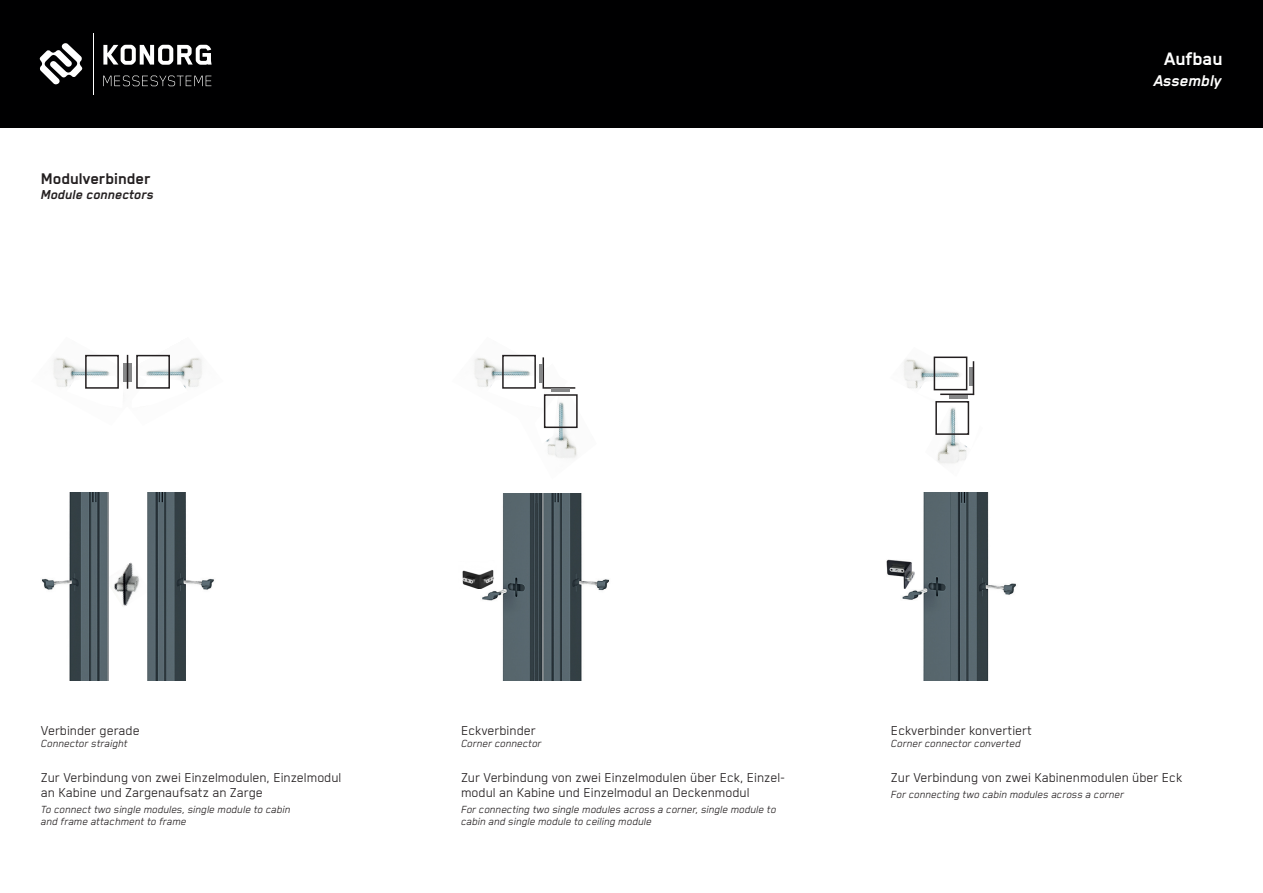
<style>
.page{position:relative;width:1263px;height:893px;background:#fff}
.page>*{position:absolute;margin:0;border:0;box-sizing:border-box;transform-origin:0 0}
.t1{font:700 21px "Blender";color:#fff}
.t2{font:700 18px "Blender";color:#231f20}
.t3{font:italic 700 18px "Blender";color:#fff}
.t4{font:15px/15px "Blender";color:#231f20}
.t5{font:italic 700 15px "Blender";color:#231f20}
.t6{font:italic 12px/12px "Blender";color:#231f20}
</style>
<div class="page">
<div style="left:0;top:0;width:1263px;height:128px;background:#000001"></div>
<svg style="left:39px;top:43px;width:44px;height:42px"></svg>
<svg style="left:103px;top:45px;width:109px;height:20px"></svg>
<svg style="left:103px;top:76px;width:108px;height:10px"></svg>
<hr style="left:93px;top:33px;width:1px;height:61px;background:#fff">
<img style="left:937px;top:450px;width:30px;height:14px">
<img style="left:904px;top:356px;width:59px;height:33px">
<svg style="left:917px;top:377px;width:58px;height:73px"></svg>
<img style="left:147px;top:354px;width:55px;height:33px">
<svg style="left:147px;top:375px;width:41px;height:13px"></svg>
<img style="left:547px;top:387px;width:31px;height:71px">
<img style="left:53px;top:354px;width:94px;height:35px">
<svg style="left:66px;top:375px;width:57px;height:14px"></svg>
<img style="left:474px;top:354px;width:94px;height:71px">
<svg style="left:487px;top:375px;width:71px;height:69px"></svg>
<img style="left:482px;top:493px;width:127px;height:188px">
<img style="left:462px;top:562px;width:34px;height:27px">
<img style="left:902px;top:493px;width:48px;height:187px">
<img style="left:950px;top:493px;width:66px;height:187px">
<img style="left:108px;top:562px;width:40px;height:46px">
<img style="left:148px;top:493px;width:66px;height:187px">
<img style="left:42px;top:493px;width:66px;height:187px">
<div style="left:85px;top:355px;width:34px;height:34px;border:2px solid #231f20"></div>
<div style="left:502px;top:355px;width:34px;height:34px;border:2px solid #231f20"></div>
<div style="left:934px;top:357px;width:33px;height:33px;border:2px solid #231f20"></div>
<div style="left:136px;top:355px;width:34px;height:34px;border:2px solid #231f20"></div>
<div style="left:544px;top:394px;width:34px;height:34px;border:2px solid #231f20"></div>
<div style="left:935px;top:401px;width:34px;height:34px;border:2px solid #231f20"></div>
<div style="left:879px;top:556px;width:39px;height:25px;background:#fff"></div>
<img style="left:886px;top:560px;width:28px;height:29px">
<hr style="left:128px;top:364px;width:3px;height:18px;background:#868788">
<svg style="left:123px;top:364px;width:4px;height:18px"></svg>
<hr style="left:127px;top:355px;width:1px;height:34px;background:#231f20">
<hr style="left:542px;top:357px;width:2px;height:32px;background:#231f20">
<hr style="left:544px;top:387px;width:31px;height:2px;background:#231f20">
<hr style="left:539px;top:364px;width:3px;height:18px;background:#868788">
<hr style="left:552px;top:389px;width:18px;height:3px;background:#868788">
<hr style="left:940px;top:394px;width:34px;height:1px;background:#231f20">
<svg style="left:969px;top:368px;width:4px;height:18px"></svg>
<hr style="left:949px;top:395px;width:18px;height:3px;background:#868788">
<hr style="left:973px;top:361px;width:1px;height:34px;background:#231f20">
<p class="t2" style="left:41px;top:169px;width:111px">Modulverbinder</p>
<p class="t5" style="left:41px;top:186px;width:114px">Module connectors</p>
<h1 class="t1" style="left:1164px;top:47px;width:60px">Aufbau</h1>
<h2 class="t3" style="left:1154px;top:71px;width:69px">Assembly</h2>
<p class="t4" style="left:41px;top:722px;width:100px">Verbinder gerade</p>
<p class="t6" style="left:41px;top:737px;width:88px">Connector straight</p>
<p class="t4" style="left:41px;top:770px;width:302px">Zur Verbindung von zwei Einzelmodulen, Einzelmodul</p>
<p class="t4" style="left:41px;top:785px;width:224px">an Kabine und Zargenaufsatz an Zarge</p>
<p class="t6" style="left:41px;top:803px;width:251px">To connect two single modules, single module to cabin</p>
<p class="t6" style="left:41px;top:815px;width:147px">and frame attachment to frame</p>
<p class="t4" style="left:461px;top:722px;width:76px">Eckverbinder</p>
<p class="t6" style="left:461px;top:737px;width:82px">Corner connector</p>
<p class="t4" style="left:461px;top:770px;width:326px">Zur Verbindung von zwei Einzelmodulen über Eck, Einzel&shy;modul an Kabine und Einzelmodul an Deckenmodul</p>
<p class="t6" style="left:461px;top:803px;width:317px">For connecting two single modules across a corner, single module to cabin and single module to ceiling module</p>
<p class="t4" style="left:891px;top:722px;width:143px">Eckverbinder konvertiert</p>
<p class="t6" style="left:891px;top:737px;width:131px">Corner connector converted</p>
<p class="t4" style="left:891px;top:770px;width:293px">Zur Verbindung von zwei Kabinenmodulen über Eck</p>
<p class="t6" style="left:891px;top:789px;width:235px">For connecting two cabin modules across a corner</p>
</div>
